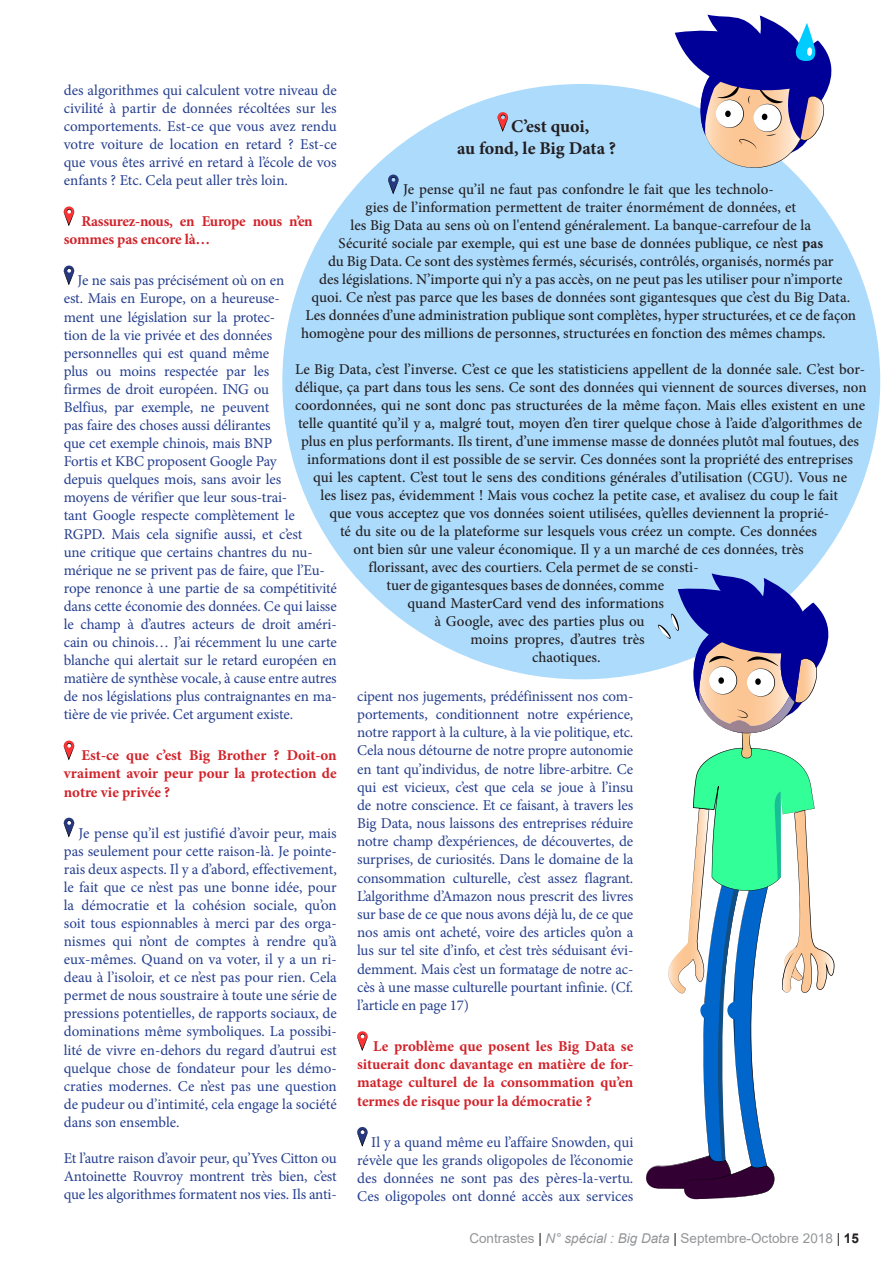
<style>
.page{position:relative;width:893px;height:1263px;background:#fff}
.page>*{position:absolute;margin:0;border:0;box-sizing:border-box;transform-origin:0 0}
.t1{font:700 18px/21.6px "Minion Pro";letter-spacing:-.005em;color:#231f20}
.t2{font:15px/18.1px "Minion Pro";letter-spacing:-.01em;color:#253f8e;text-align:justify}
.t3{font:500 15px "Minion Pro";color:#231f20}
.t4{font:700 15px/18.1px "Minion Pro";letter-spacing:-.005em;color:#d1232a;text-align:justify}
.t5{font:13.5px "Arial";color:#939598}
.s1{font-weight:700}
.s2{color:#231f20}
.s3{font-style:italic}
.s4{font-weight:700;color:#231f20}
</style>
<div class="page">
<svg style="left:64px;top:206px;width:10px;height:20px"></svg>
<svg style="left:64px;top:265px;width:10px;height:20px"></svg>
<svg style="left:64px;top:740px;width:10px;height:20px"></svg>
<svg style="left:64px;top:818px;width:10px;height:19px"></svg>
<div style="left:282px;top:84px;width:598px;height:595px;background:#addbfc;border-radius:50%"></div>
<svg style="left:497px;top:112px;width:11px;height:20px"></svg>
<svg style="left:388px;top:175px;width:11px;height:19px"></svg>
<svg style="left:639px;top:572px;width:196px;height:628px"></svg>
<svg style="left:675px;top:14px;width:157px;height:156px"></svg>
<div style="left:807px;top:47px;width:5px;height:9px;background:#fff;border-radius:50%"></div>
<svg style="left:357px;top:1031px;width:11px;height:20px"></svg>
<svg style="left:357px;top:1127px;width:11px;height:20px"></svg>
<p class="t2" style="left:64px;top:81px;width:275px">des algorithmes qui calculent votre niveau de civilité à partir de données récoltées sur les comportements. Est-ce que vous avez rendu votre voiture de location en retard ? Est-ce que vous êtes arrivé en retard à l’école de vos enfants ? Etc. Cela peut aller très loin.</p>
<p class="t4" style="left:64px;top:212px;width:250px;text-indent:18px">Rassurez-nous, en Europe nous n’en sommes pas encore là…</p>
<p class="t2" style="left:64px;top:272px;width:275px;text-align:left;text-indent:14px">Je ne sais pas précisément où on en<br>est. Mais en Europe, on a heureuse-<br>ment une législation sur la protec-<br>tion de la vie privée et des données personnelles qui est quand même<br>plus ou moins respectée par les<br>firmes de droit européen. ING ou<br>Belfius, par exemple, ne peuvent<br>pas faire des choses aussi délirantes<br>que cet exemple chinois, mais BNP<br>Fortis et KBC proposent Google Pay<br>depuis quelques mois, sans avoir les<br>moyens de vérifier que leur sous-trai-<br>tant Google respecte complètement le RGPD. Mais cela signifie aussi, et c’est<br>une critique que certains chantres du nu&shy;mérique ne se privent pas de faire, que l’Eu&shy;rope renonce à une partie de sa compétitivité dans cette économie des données. Ce qui laisse le champ à d’autres acteurs de droit améri&shy;cain ou chinois… J’ai récemment lu une carte blanche qui alertait sur le retard européen en matière de synthèse vocale, à cause entre autres de nos législations plus contraignantes en ma&shy;tière de vie privée. Cet argument existe.</p>
<p class="t4" style="left:64px;top:746px;width:274px;text-indent:18px">Est-ce que c’est Big Brother ? Doit-on vraiment avoir peur pour la protection de notre vie privée ?</p>
<p class="t2" style="left:64px;top:824px;width:275px;text-indent:15px">Je pense qu’il est justifié d’avoir peur, mais pas seulement pour cette raison-là. Je pointe&shy;rais deux aspects. Il y a d’abord, effectivement, le fait que ce n’est pas une bonne idée, pour la démocratie et la cohésion sociale, qu’on soit tous espionnables à merci par des orga&shy;nismes qui n’ont de comptes à rendre qu’à eux-mêmes. Quand on va voter, il y a un ri&shy;deau à l’isoloir, et ce n’est pas pour rien. Cela permet de nous soustraire à toute une série de pressions potentielles, de rapports sociaux, de dominations même symboliques. La possibi&shy;lité de vivre en-dehors du regard d’autrui est quelque chose de fondateur pour les démo&shy;craties modernes. Ce n’est pas une question de pudeur ou d’intimité, cela engage la société dans son ensemble.</p>
<p class="t2" style="left:64px;top:1149px;width:275px">Et l’autre raison d’avoir peur, qu’Yves Citton ou Antoinette Rouvroy montrent très bien, c’est que les algorithmes formatent nos vies. Ils anti-</p>
<p class="t1" style="left:457px;top:115px;width:161px;text-indent:54px">C’est quoi,<br>au fond, le Big Data ?</p>
<p class="t3" style="left:403px;top:179px;width:372px">Je pense qu’il ne faut pas confondre le fait que les technolo-</p>
<p class="t3" style="left:366px;top:197px;width:432px">gies de l’information permettent de traiter énormément de données, et</p>
<p class="t3" style="left:351px;top:215px;width:462px">les Big Data au sens où on l'entend généralement. La banque-carrefour de la</p>
<p class="t3" style="left:339px;top:233px;width:486px">Sécurité sociale par exemple, qui est une base de données publique, ce n’est <span class="s1">pas</span></p>
<p class="t3" style="left:328px;top:251px;width:507px">du Big Data. Ce sont des systèmes fermés, sécurisés, contrôlés, organisés, normés par</p>
<p class="t3" style="left:319px;top:269px;width:525px">des législations. N’importe qui n’y a pas accès, on ne peut pas les utiliser pour n’importe</p>
<p class="t3" style="left:312px;top:287px;width:540px">quoi. Ce n’est pas parce que les bases de données sont gigantesques que c’est du Big Data.</p>
<p class="t3" style="left:306px;top:305px;width:552px">Les données d’une administration publique sont complètes, hyper structurées, et ce de façon</p>
<p class="t3" style="left:301px;top:323px;width:526px">homogène pour des millions de personnes, structurées en fonction des mêmes champs.</p>
<p class="t3" style="left:295px;top:359px;width:572px">Le Big Data, c’est l’inverse. C’est ce que les statisticiens appellent de la donnée sale. C’est bor-</p>
<p class="t3" style="left:295px;top:377px;width:573px">délique, ça part dans tous les sens. Ce sont des données qui viennent de sources diverses, non</p>
<p class="t3" style="left:295px;top:395px;width:572px">coordonnées, qui ne sont donc pas structurées de la même façon. Mais elles existent en une</p>
<p class="t3" style="left:298px;top:413px;width:566px">telle quantité qu’il y a, malgré tout, moyen d’en tirer quelque chose à l’aide d’algorithmes de</p>
<p class="t3" style="left:301px;top:431px;width:559px">plus en plus performants. Ils tirent, d’une immense masse de données plutôt mal foutues, des</p>
<p class="t3" style="left:307px;top:449px;width:548px">informations dont il est possible de se servir. Ces données sont la propriété des entreprises</p>
<p class="t3" style="left:313px;top:467px;width:535px">qui les captent. C’est tout le sens des conditions générales d’utilisation (CGU). Vous ne</p>
<p class="t3" style="left:321px;top:485px;width:519px">les lisez pas, évidemment ! Mais vous cochez la petite case, et avalisez du coup le fait</p>
<p class="t3" style="left:330px;top:503px;width:501px">que vous acceptez que vos données soient utilisées, qu’elles deviennent la proprié-</p>
<p class="t3" style="left:340px;top:521px;width:479px">té du site ou de la plateforme sur lesquels vous créez un compte. Ces données</p>
<p class="t3" style="left:354px;top:539px;width:452px">ont bien sûr une valeur économique. Il y a un marché de ces données, très</p>
<p class="t3" style="left:369px;top:557px;width:332px">florissant, avec des courtiers. Cela permet de se consti-</p>
<p class="t3" style="left:387px;top:575px;width:279px">tuer de gigantesques bases de données, comme</p>
<p class="t3" style="left:408px;top:593px;width:258px">quand MasterCard vend des informations</p>
<p class="t3" style="left:435px;top:611px;width:211px">à Google, avec des parties plus ou</p>
<p class="t3" style="left:471px;top:629px;width:175px">moins propres, d’autres très</p>
<p class="t3" style="left:532px;top:647px;width:70px">chaotiques.</p>
<p class="t2" style="left:357px;top:687px;width:278px">cipent nos jugements, prédéfinissent nos com&shy;portements, conditionnent notre expérience, notre rapport à la culture, à la vie politique, etc.<br>Cela nous détourne de notre propre autonomie en tant qu’individus, de notre libre-arbitre. Ce qui est vicieux, c’est que cela se joue à l’insu de notre conscience. Et ce faisant, à travers les Big Data, nous laissons des entreprises réduire notre champ d’expériences, de découvertes, de surprises, de curiosités. Dans le domaine de la consommation culturelle, c’est assez flagrant.<br>L’algorithme d’Amazon nous prescrit des livres sur base de ce que nous avons déjà lu, de ce que nos amis ont acheté, voire des articles qu’on a lus sur tel site d’info, et c’est très séduisant évi&shy;demment. Mais c’est un formatage de notre ac&shy;cès à une masse culturelle pourtant infinie. (Cf. l’article en page 17)</p>
<p class="t4" style="left:357px;top:1037px;width:278px;text-indent:16px">Le problème que posent les Big Data se situerait donc davantage en matière de for&shy;matage culturel de la consommation qu’en termes de risque pour la démocratie ?</p>
<p class="t2" style="left:357px;top:1133px;width:278px;text-indent:14px">Il y a quand même eu l’affaire Snowden, qui révèle que les grands oligopoles de l’économie des données ne sont pas des pères-la-vertu.<br>Ces oligopoles ont donné accès aux services</p>
<p class="t5" style="left:469px;top:1229px;width:391px">Contrastes <span class="s2">|</span> <span class="s3">N° spécial : Big Data</span> <span class="s2">|</span> Septembre-Octobre 2018 <span class="s2">|</span> <span class="s4">15</span></p>
</div>
